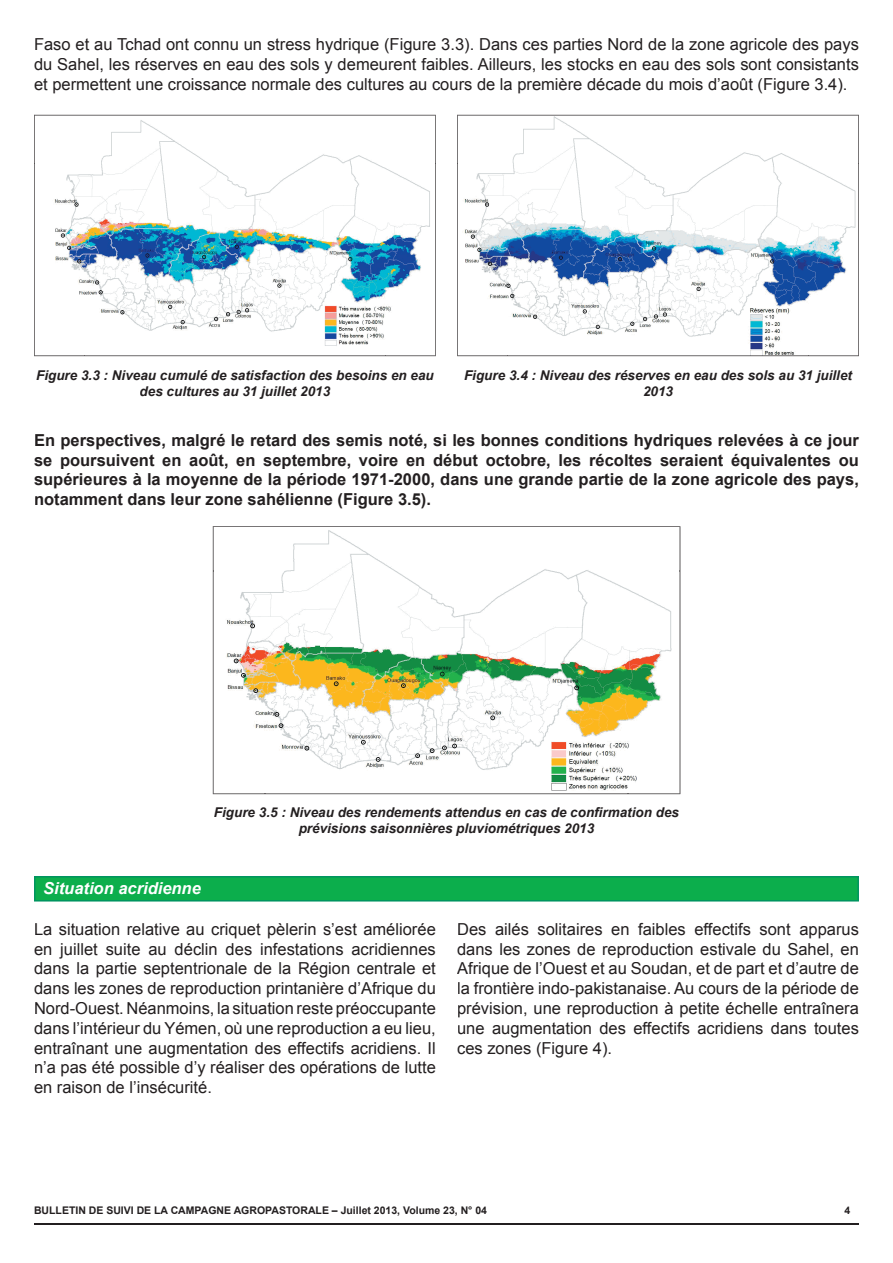
<style>
.page{position:relative;width:893px;height:1263px;background:#fff}
.page>*{position:absolute;margin:0;border:0;box-sizing:border-box;transform-origin:0 0}
.t1{font:16.5px/19.8px "Arial";color:#231f20;text-align:justify}
.t2{font:700 16.5px/19.8px "Arial";color:#231f20;text-align:justify}
.t3{font:italic 700 16.5px "Arial";color:#fff}
.t4{font:italic 700 13.5px/16.2px "Arial";color:#231f20;text-align:center}
.t5{font:700 10.5px "Arial";color:#231f20}
</style>
<div class="page">
<hr style="left:34px;top:1223px;width:825px;height:2px;background:#231f20">
<svg style="left:85px;top:115px;width:351px;height:241px"></svg>
<img style="left:34px;top:115px;width:401px;height:49px">
<img style="left:34px;top:163px;width:51px;height:193px">
<img style="left:385px;top:163px;width:50px;height:193px">
<img style="left:84px;top:307px;width:302px;height:49px">
<svg style="left:508px;top:164px;width:300px;height:143px"></svg>
<img style="left:457px;top:115px;width:402px;height:49px">
<img style="left:457px;top:163px;width:51px;height:193px">
<img style="left:808px;top:163px;width:51px;height:193px">
<img style="left:507px;top:307px;width:302px;height:49px">
<svg style="left:213px;top:526px;width:467px;height:223px"></svg>
<img style="left:213px;top:527px;width:467px;height:44px">
<img style="left:213px;top:571px;width:52px;height:223px">
<img style="left:628px;top:571px;width:52px;height:223px">
<img style="left:265px;top:749px;width:363px;height:45px">
<svg style="left:34px;top:876px;width:825px;height:25px;background:#0aab4e"></svg>
<p class="t1" style="left:34px;top:35px;width:826px">Faso et au Tchad ont connu un stress hydrique (Figure 3.3). Dans ces parties Nord de la zone agricole des pays du Sahel, les réserves en eau des sols y demeurent faibles. Ailleurs, les stocks en eau des sols sont consistants et permettent une croissance normale des cultures au cours de la première décade du mois d’août (Figure 3.4).</p>
<p class="t4" style="left:36px;top:367px;width:399px">Figure 3.3 : Niveau cumulé de satisfaction des besoins en eau des cultures au 31 juillet 2013</p>
<p class="t4" style="left:464px;top:367px;width:389px">Figure 3.4 : Niveau des réserves en eau des sols au 31 juillet<br>2013</p>
<p class="t2" style="left:34px;top:431px;width:826px">En perspectives, malgré le retard des semis noté, si les bonnes conditions hydriques relevées à ce jour se poursuivent en août, en septembre, voire en début octobre, les récoltes seraient équivalentes ou supérieures à la moyenne de la période 1971-2000, dans une grande partie de la zone agricole des pays, notamment dans leur zone sahélienne (Figure 3.5).</p>
<p class="t4" style="left:214px;top:805px;width:467px">Figure 3.5 : Niveau des rendements attendus en cas de confirmation des prévisions saisonnières pluviométriques 2013</p>
<p class="t3" style="left:43px;top:877px;width:159px">Situation acridienne</p>
<p class="t1" style="left:34px;top:919px;width:403px">La situation relative au criquet pèlerin s’est améliorée en juillet suite au déclin des infestations acridiennes dans la partie septentrionale de la Région centrale et dans les zones de reproduction printanière d’Afrique du Nord-Ouest. Néanmoins, la situation reste préoccupante dans l’intérieur du Yémen, où une reproduction a eu lieu, entraînant une augmentation des effectifs acridiens. Il n’a pas été possible d’y réaliser des opérations de lutte en raison de l’insécurité.</p>
<p class="t1" style="left:457px;top:919px;width:403px">Des ailés solitaires en faibles effectifs sont apparus dans les zones de reproduction estivale du Sahel, en Afrique de l’Ouest et au Soudan, et de part et d’autre de la frontière indo-pakistanaise. Au cours de la période de prévision, une reproduction à petite échelle entraînera une augmentation des effectifs acridiens dans toutes ces zones (Figure 4).</p>
<p class="t5" style="left:34px;top:1203px;width:455px">BULLETIN DE SUIVI DE LA CAMPAGNE AGROPASTORALE – Juillet 2013, Volume 23, N° 04</p>
<p class="t5" style="left:845px;top:1204px;width:7px">4</p>
</div>
